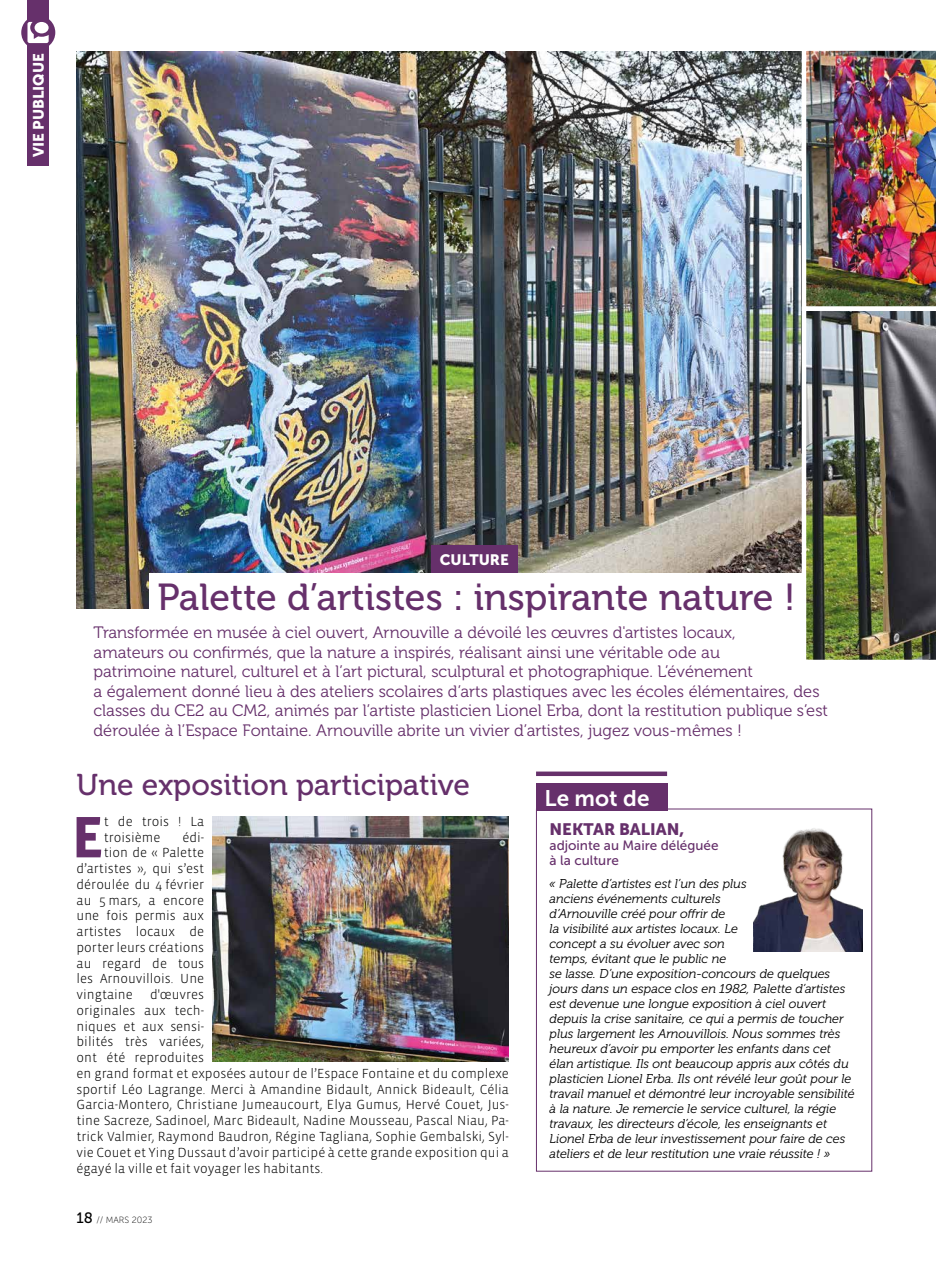
<style>
.page{position:relative;width:936px;height:1263px;background:#fff}
.page>*{position:absolute;margin:0;border:0;box-sizing:border-box;transform-origin:0 0}
.t1{font:700 59.85px "Vista Sans OTCE";color:#66306b}
.t2{font:37.5px "Museo 500";color:#66306b}
.t3{font:30px "Museo 500";color:#66306b}
.t4{font:22.5px "Museo Sans 700";color:#fff}
.t5{font:16.5px/19.5px "Museo 300";color:#66306b}
.t6{font:16.5px "Museo Sans 900";color:#66306b}
.t7{font:15px "Museo Sans 900";color:#fff}
.t8{font:300 13.5px/15.8px "Vista Sans OTCE";color:#000}
.t9{font:13.5px/15px "Museo Sans 500";color:#66306b}
.t10{font:italic 12.75px/15px "Museo 300";color:#000}
.t11{font:9px "Museo Sans 100";color:#000}
.s1{font-family:"Museo Sans 500";font-size:15px}
</style>
<div class="page">
<div style="left:27px;top:0;width:22px;height:166px;background:#66306b"></div>
<div style="left:21px;top:15px;width:34px;height:35px;background:#66306b;border-radius:50%"></div>
<svg style="left:27px;top:22px;width:22px;height:21px"></svg>
<img style="left:77px;top:51px;width:724px;height:558px">
<div style="left:431px;top:545px;width:86px;height:28px;background:#66306b"></div>
<div style="left:149px;top:573px;width:655px;height:45px;background:#fff"></div>
<div style="left:536px;top:783px;width:131px;height:28px;background:#66306b"></div>
<div style="left:536px;top:771px;width:131px;height:5px;background:#66306b"></div>
<img style="left:753px;top:828px;width:109px;height:124px">
<img style="left:213px;top:817px;width:296px;height:244px">
<img style="left:801px;top:50px;width:134px;height:256px">
<img style="left:801px;top:306px;width:134px;height:354px">
<p class="t7" style="left:30px;top:157px;width:106px;rotate:-90deg">VIE PUBLIQUE</p>
<p class="t7" style="left:440px;top:551px;width:71px">CULTURE</p>
<h2 class="t2" style="left:157px;top:576px;width:639px">Palette d’artistes : inspirante nature !</h2>
<p class="t5" style="left:94px;top:623px;width:736px">Transformée en musée à ciel ouvert, Arnouville a dévoilé les œuvres d'artistes locaux,<br>amateurs ou confirmés, que la nature a inspirés, réalisant ainsi une véritable ode au<br>patrimoine naturel, culturel et à l’art pictural, sculptural et photographique. L’événement<br>a également donné lieu à des ateliers scolaires d’arts plastiques avec les écoles élémentaires, des classes du CE2 au CM2, animés par l’artiste plasticien Lionel Erba, dont la restitution publique s’est déroulée à l’Espace Fontaine. Arnouville abrite un vivier d’artistes, jugez vous-mêmes !</p>
<h3 class="t3" style="left:77px;top:768px;width:395px">Une exposition participative</h3>
<h1 class="t1" style="left:71px;top:803px;width:34px">E</h1>
<p class="t8" style="left:104px;top:813px;width:102px">t de trois ! La troisième</p>
<p class="t8" style="left:182px;top:829px;width:23px">édi-</p>
<p class="t8" style="left:104px;top:845px;width:102px">tion de « Palette</p>
<p class="t8" style="left:77px;top:860px;width:129px">d’artistes », qui s’est</p>
<p class="t8" style="left:77px;top:876px;width:129px">déroulée du 4 février</p>
<p class="t8" style="left:77px;top:892px;width:129px">au 5 mars, a encore</p>
<p class="t8" style="left:77px;top:908px;width:129px">une fois permis aux</p>
<p class="t8" style="left:77px;top:923px;width:129px">artistes locaux de</p>
<p class="t8" style="left:77px;top:939px;width:129px">porter leurs créations</p>
<p class="t8" style="left:77px;top:955px;width:129px">au regard de tous</p>
<p class="t8" style="left:77px;top:971px;width:129px">les Arnouvillois. Une</p>
<p class="t8" style="left:77px;top:987px;width:58px">vingtaine</p>
<p class="t8" style="left:77px;top:987px;width:434px;text-indent:74px">d'œuvres<br>originales aux tech-<br>niques et aux sensi-<br>bilités très variées,<br>ont été reproduites<br>en grand format et exposées autour de l’Espace Fontaine et du complexe sportif Léo Lagrange. Merci à Amandine Bidault, Annick Bideault, Célia Garcia-Montero, Christiane Jumeaucourt, Elya Gumus, Hervé Couet, Jus&shy;tine Sacreze, Sadinoel, Marc Bideault, Nadine Mousseau, Pascal Niau, Pa&shy;trick Valmier, Raymond Baudron, Régine Tagliana, Sophie Gembalski, Syl&shy;vie Couet et Ying Dussaut d’avoir participé à cette grande exposition qui a égayé la ville et fait voyager les habitants.</p>
<p class="t11" style="left:77px;top:1215px;width:77px"><span class="s1">18</span> // MARS 2023</p>
<h3 class="t4" style="left:544px;top:785px;width:106px">Le mot de</h3>
<p class="t6" style="left:549px;top:819px;width:136px">NEKTAR BALIAN,</p>
<p class="t9" style="left:549px;top:837px;width:170px">adjointe au Maire déléguée à la culture</p>
<p class="t10" style="left:549px;top:876px;width:306px">« Palette d’artistes est l’un des plus<br>anciens événements culturels<br>d’Arnouville créé pour offrir de<br>la visibilité aux artistes locaux. Le<br>concept a su évoluer avec son<br>temps, évitant que le public ne<br>se lasse. D’une exposition-concours de quelques jours dans un espace clos en 1982, Palette d’artistes est devenue une longue exposition à ciel ouvert depuis la crise sanitaire, ce qui a permis de toucher plus largement les Arnouvillois. Nous sommes très heureux d’avoir pu emporter les enfants dans cet élan artistique. Ils ont beaucoup appris aux côtés du plasticien Lionel Erba. Ils ont révélé leur goût pour le travail manuel et démontré leur incroyable sensibilité à la nature. Je remercie le service culturel, la régie travaux, les directeurs d’école, les enseignants et Lionel Erba de leur investissement pour faire de ces ateliers et de leur restitution une vraie réussite ! »</p>
</div>
